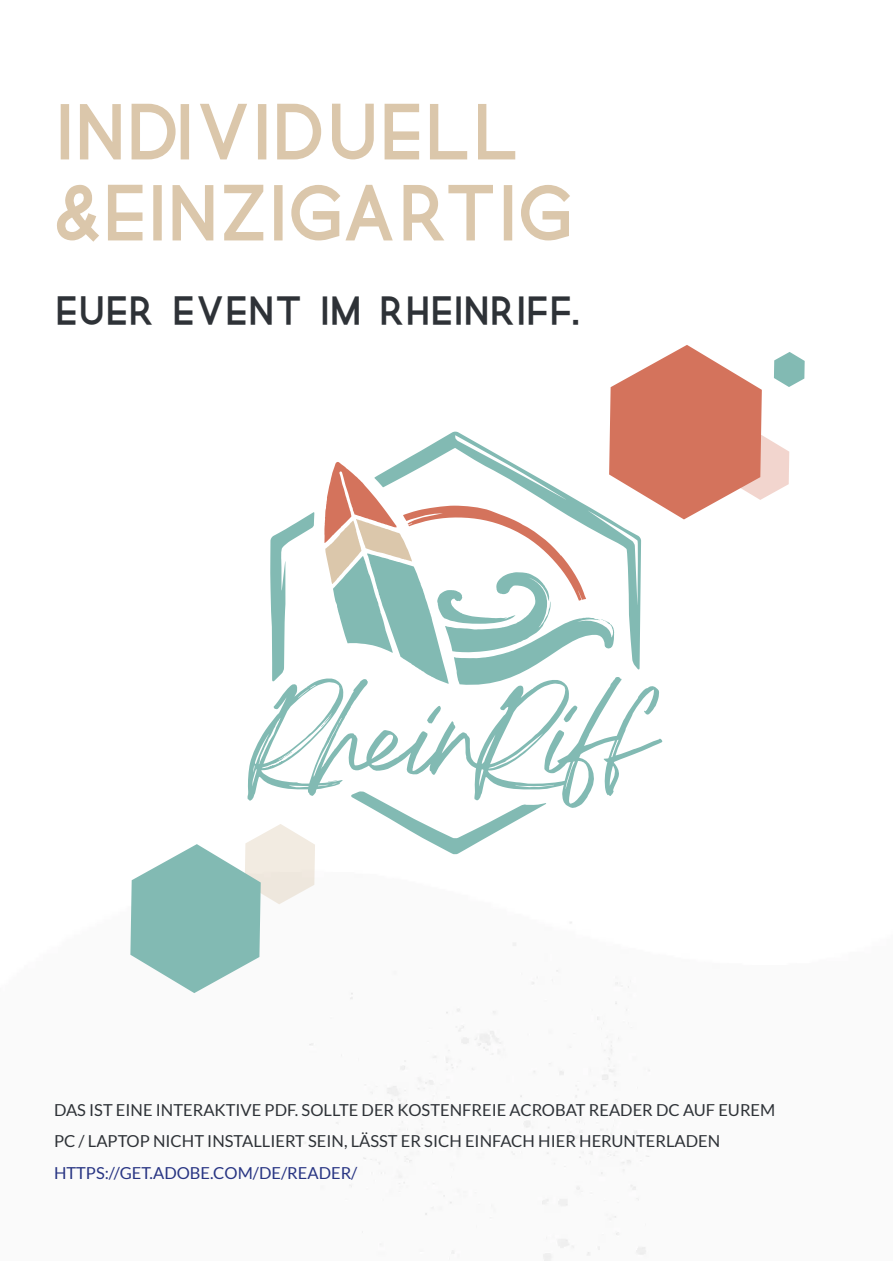
<style>
.page{position:relative;width:893px;height:1263px;background:#fff}
.page>*{position:absolute;margin:0;border:0;box-sizing:border-box;transform-origin:0 0}
.t1{font:700 67.5px/81px "Quick";color:#dbc7ab}
.t2{font:700 34.5px "Quick";color:#2e3237}
.t3{font:16.5px/31.5px "Lato";color:#2e3237}
.t4{font:16.5px "Lato";color:#283583}
</style>
<div class="page">
<svg style="left:270px;top:512px;width:44px;height:164px"></svg>
<svg style="left:371px;top:808px;width:168px;height:46px"></svg>
<svg style="left:248px;top:676px;width:414px;height:132px"></svg>
<svg style="left:130px;top:824px;width:185px;height:169px"></svg>
<svg style="left:324px;top:345px;width:481px;height:346px"></svg>
<h1 class="t1" style="left:55px;top:87px;width:522px">INDIVIDUELL &amp;EINZIGARTIG</h1>
<h2 class="t2" style="left:55px;top:285px;width:526px">EUER EVENT IM RHEINRIFF.</h2>
<p class="t3" style="left:54px;top:1094px;width:723px">DAS IST EINE INTERAKTIVE PDF. SOLLTE DER KOSTENFREIE ACROBAT READER DC AUF EUREM<br>PC / LAPTOP NICHT INSTALLIERT SEIN, LÄSST ER SICH EINFACH HIER HERUNTERLADEN</p>
<p class="t4" style="left:54px;top:1163px;width:305px">HTTPS://GET.ADOBE.COM/DE/READER/</p>
</div>
